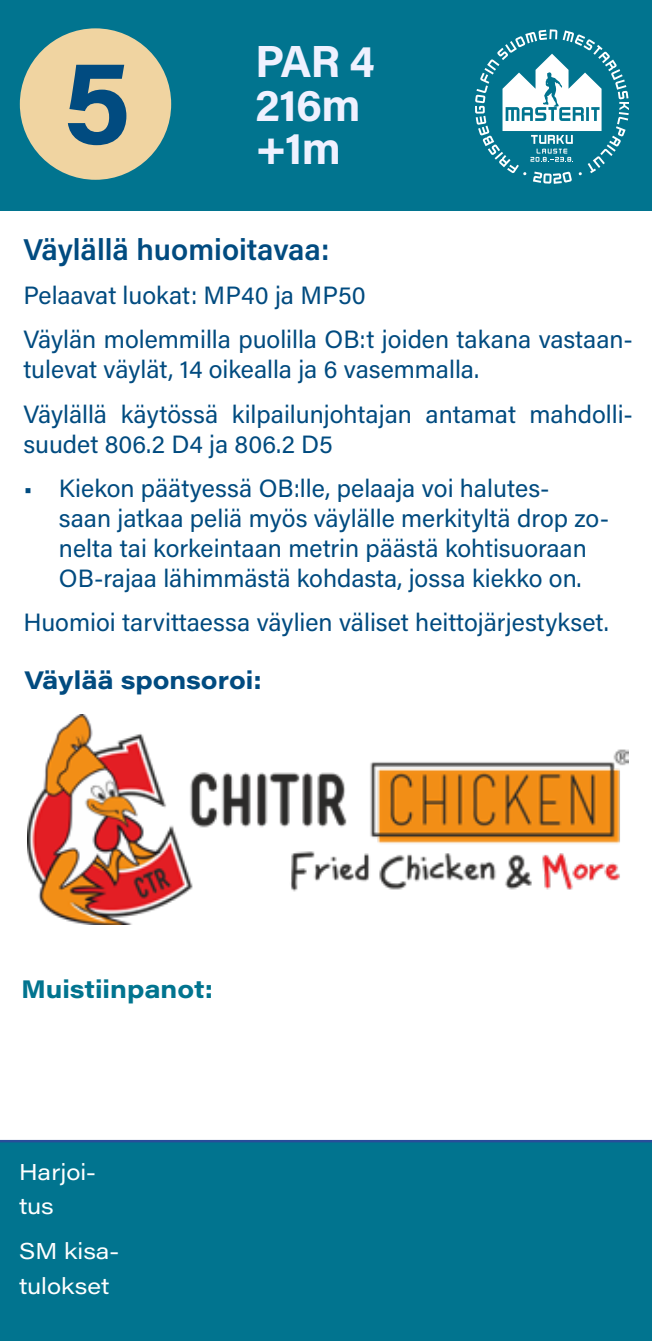
<style>
.page{position:relative;width:652px;height:1341px;background:#fff}
.page>*{position:absolute;margin:0;border:0;box-sizing:border-box;transform-origin:0 0}
.t1{font:700 120px "Acumin Pro";color:#014b80}
.t2{font:700 45px/43.5px "Acumin Pro";letter-spacing:-.02em;color:#eff1ff}
.t3{font:600 30px "Acumin Pro";color:#014b80}
.t4{font:25px/30px "Acumin Pro";color:#014b80}
.t5{font:700 25px "Acumin Pro Wide";color:#014b80}
.t6{font:700 25px "Acumin Pro Wide";color:#01748f}
.t7{font:22.5px/34px "Acumin Pro Wide";color:#fff}
</style>
<div class="page">
<div style="left:0;top:1139px;width:652px;height:201px;background:#01748f"></div>
<svg style="left:0;top:0;width:652px;height:211px;background:#268391"></svg>
<svg style="left:475px;top:29px;width:154px;height:155px"></svg>
<img style="left:27px;top:715px;width:602px;height:209px">
<h1 class="t1" style="left:63px;top:17px;width:70px">5</h1>
<h2 class="t2" style="left:255px;top:38px;width:121px">PAR 4<br>216m +1m</h2>
<p class="t3" style="left:24px;top:228px;width:308px">Väylällä huomioitavaa:</p>
<p class="t4" style="left:24px;top:272px;width:611px;line-height:44.2px">Pelaavat luokat: MP40 ja MP50<br>Väylän molemmilla puolilla OB:t joiden takana vastaan-</p>
<p class="t4" style="left:24px;top:346px;width:611px;line-height:44.2px">tulevat väylät, 14 oikealla ja 6 vasemmalla.<br>Väylällä käytössä kilpailunjohtajan antamat mahdolli-</p>
<p class="t4" style="left:24px;top:428px;width:311px">suudet 806.2 D4 ja 806.2 D5</p>
<p class="t4" style="left:59px;top:472px;width:552px;text-indent:-35px">• Kiekon päätyessä OB:lle, pelaaja voi halutes-<br>saan jatkaa peliä myös väylälle merkityltä drop zo&shy;nelta tai korkeintaan metrin päästä kohtisuoraan OB-rajaa lähimmästä kohdasta, jossa kiekko on.</p>
<p class="t4" style="left:24px;top:606px;width:587px">Huomioi tarvittaessa väylien väliset heittojärjestykset.</p>
<p class="t5" style="left:24px;top:661px;width:239px">Väylää sponsoroi:</p>
<p class="t6" style="left:21px;top:970px;width:194px">Muistiinpanot:</p>
<p class="t7" style="left:19px;top:1153px;width:78px">Harjoi&shy;tus</p>
<p class="t7" style="left:19px;top:1233px;width:102px">SM kisa&shy;tulokset</p>
</div>
